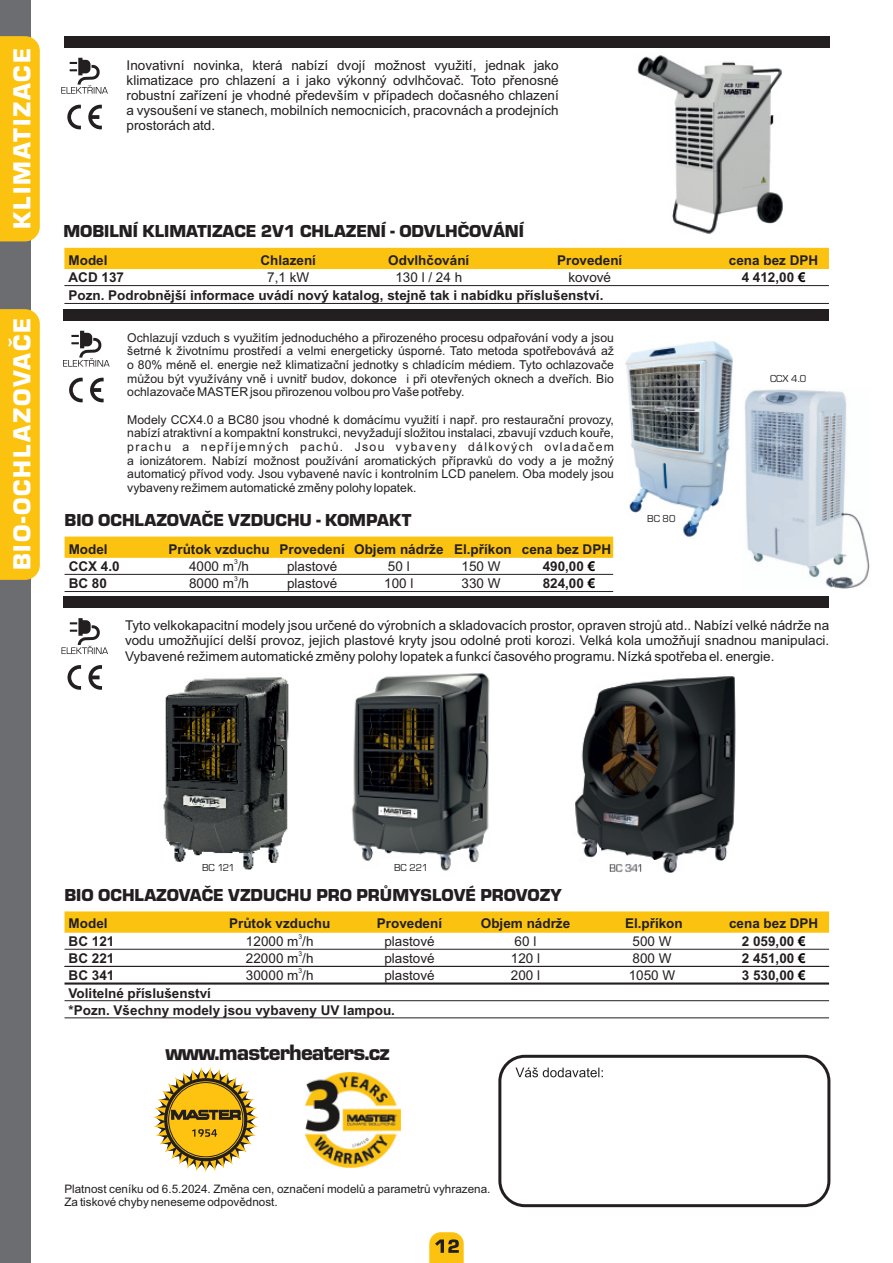
<style>
.page{position:relative;width:893px;height:1263px;background:#fff}
.page>*{position:absolute;margin:0;border:0;box-sizing:border-box;transform-origin:0 0}
.t1{font:900 25.5px "Eurostar";letter-spacing:.075em;color:#fff}
.t2{font:900 23.1px "Eurostar";letter-spacing:-.035em;color:#231f20}
.t3{font:900 18px "Eurostar";color:#231f20}
.t4{font:13.5px/15.1px "Arial";color:#231f20;text-align:justify}
.t5{font:700 13.5px/17.2px "Arial";color:#231f20}
.t6{font:12.15px/13.6px "Arial";color:#231f20;text-align:justify}
.t7{font:11.7px/13px "Arial";color:#231f20}
.t8{font:10.5px "Eurostar";color:#231f20}
.t9{font:6.75px "Arial";color:#231f20}
.s1{color:#020000}
</style>
<div class="page">
<img style="left:163px;top:677px;width:126px;height:193px">
<div style="left:0;top:0;width:31px;height:1263px;background:#6c6d70"></div>
<div style="left:498px;top:1055px;width:332px;height:152px;background:#fff;border:3px solid #231f20;border-radius:25px"></div>
<svg style="left:515px;top:1067px;width:88px;height:10px"></svg>
<svg style="left:153px;top:1067px;width:105px;height:105px"></svg>
<img style="left:305px;top:1072px;width:96px;height:95px">
<img style="left:637px;top:55px;width:146px;height:179px">
<div style="left:0;top:36px;width:40px;height:205px;background:#fbc310"></div>
<img style="left:745px;top:389px;width:125px;height:199px">
<img style="left:625px;top:341px;width:108px;height:196px">
<svg style="left:65px;top:911px;width:764px;height:22px;background:#fbc417"></svg>
<div style="left:64px;top:596px;width:765px;height:12px;background:#231f20"></div>
<div style="left:65px;top:537px;width:548px;height:21px;background:#fbc310"></div>
<hr style="left:65px;top:574px;width:548px;height:1px;background:#231f20">
<hr style="left:65px;top:591px;width:548px;height:1px;background:#231f20">
<hr style="left:65px;top:949px;width:764px;height:1px;background:#231f20">
<svg style="left:63px;top:331px;width:47px;height:36px"></svg>
<svg style="left:69px;top:378px;width:14px;height:24px"></svg>
<svg style="left:90px;top:378px;width:14px;height:24px"></svg>
<svg style="left:61px;top:618px;width:47px;height:36px"></svg>
<svg style="left:68px;top:665px;width:13px;height:25px"></svg>
<svg style="left:88px;top:665px;width:14px;height:25px"></svg>
<hr style="left:65px;top:982px;width:764px;height:2px;background:#231f20">
<hr style="left:65px;top:1000px;width:764px;height:1px;background:#231f20">
<hr style="left:65px;top:1017px;width:764px;height:1px;background:#231f20">
<div style="left:0;top:309px;width:40px;height:271px;background:#fbc310"></div>
<div style="left:64px;top:248px;width:765px;height:21px;background:#fbc310"></div>
<div style="left:64px;top:36px;width:765px;height:12px;background:#231f20"></div>
<svg style="left:61px;top:58px;width:47px;height:36px"></svg>
<svg style="left:67px;top:105px;width:14px;height:24px"></svg>
<svg style="left:88px;top:105px;width:14px;height:24px"></svg>
<hr style="left:64px;top:285px;width:765px;height:1px;background:#231f20">
<div style="left:64px;top:309px;width:765px;height:12px;background:#231f20"></div>
<hr style="left:65px;top:966px;width:764px;height:1px;background:#231f20">
<hr style="left:64px;top:303px;width:765px;height:1px;background:#231f20">
<img style="left:351px;top:673px;width:139px;height:198px">
<img style="left:574px;top:676px;width:162px;height:197px">
<svg style="left:429px;top:1232px;width:35px;height:31px"></svg>
<h1 class="t1" style="left:11px;top:229px;width:182px;rotate:-90deg">KLIMATIZACE</h1>
<h1 class="t1" style="left:11px;top:570px;width:254px;rotate:-90deg">BIO-OCHLAZOVAČE</h1>
<p class="t4" style="left:127px;top:59px;width:434px">Inovativní novinka, která nabízí dvojí možnost využití, jednak jako klimatizace pro chlazení a i jako výkonný odvlhčovač. Toto přenosné robustní zařízení je vhodné především v případech dočasného chlazení a vysoušení ve stanech, mobilních nemocnicích, pracovnách a prodejních prostorách atd.</p>
<h3 class="t3" style="left:63px;top:224px;width:462px">MOBILNÍ KLIMATIZACE 2V1 CHLAZENÍ - ODVLHČOVÁNÍ</h3>
<p class="t5" style="left:69px;top:253px;width:41px">Model</p>
<p class="t5" style="left:261px;top:253px;width:57px">Chlazení</p>
<p class="t5" style="left:388px;top:253px;width:83px">Odvlhčování</p>
<p class="t5" style="left:557px;top:253px;width:67px">Provedení</p>
<p class="t5" style="left:729px;top:253px;width:91px">cena bez DPH</p>
<p class="t5" style="left:69px;top:270px;width:57px">ACD 137</p>
<p class="t4" style="left:267px;top:271px;width:44px">7,1 kW</p>
<p class="t4" style="left:395px;top:271px;width:68px">130 l / 24 h</p>
<p class="t4" style="left:568px;top:271px;width:44px">kovové</p>
<p class="t5" style="left:742px;top:270px;width:65px">4 412,00 <span class="s1">€</span></p>
<p class="t5" style="left:69px;top:288px;width:536px">Pozn. Podrobnější informace uvádí nový katalog, stejně tak i nabídku příslušenství.</p>
<p class="t6" style="left:127px;top:332px;width:488px">Ochlazují vzduch s využitím jednoduchého a přirozeného procesu odpařování vody a jsou šetrné k životnímu prostředí a velmi energeticky úsporné. Tato metoda spotřebovává až o 80% méně el. energie než klimatizační jednotky s chladícím médiem. Tyto ochlazovače můžou být využívány vně i uvnitř budov, dokonce i při otevřených oknech a dveřích. Bio ochlazovače MASTER jsou přirozenou volbou pro Vaše potřeby.</p>
<p class="t6" style="left:127px;top:414px;width:488px">Modely CCX4.0 a BC80 jsou vhodné k domácímu využití i např. pro restaurační provozy, nabízí atraktivní a kompaktní konstrukci, nevyžadují složitou instalaci, zbavují vzduch kouře, prachu a nepříjemných pachů. Jsou vybaveny dálkových ovladačem a ionizátorem. Nabízí možnost používání aromatických přípravků do vody a je možný automaticý přívod vody. Jsou vybavené navíc i kontrolním LCD panelem. Oba modely jsou vybaveny režimem automatické změny polohy lopatek.</p>
<h3 class="t3" style="left:65px;top:512px;width:348px">BIO OCHLAZOVAČE VZDUCHU - KOMPAKT</h3>
<p class="t8" style="left:647px;top:514px;width:30px">BC 80</p>
<p class="t5" style="left:69px;top:541px;width:41px">Model</p>
<p class="t5" style="left:168px;top:541px;width:444px">Průtok vzduchu Provedení Objem nádrže El.příkon cena bez DPH</p>
<p class="t9" style="left:234px;top:559px;width:5px">3</p>
<p class="t5" style="left:69px;top:559px;width:53px">CCX 4.0</p>
<p class="t4" style="left:189px;top:560px;width:62px">4000 m /h</p>
<p class="t4" style="left:287px;top:560px;width:52px">plastové</p>
<p class="t4" style="left:388px;top:560px;width:23px">50 l</p>
<p class="t4" style="left:462px;top:560px;width:41px">150 W</p>
<p class="t5" style="left:543px;top:559px;width:54px">490,00 <span class="s1">€</span></p>
<p class="t9" style="left:234px;top:576px;width:5px">3</p>
<p class="t5" style="left:69px;top:576px;width:40px">BC 80</p>
<p class="t4" style="left:189px;top:577px;width:62px">8000 m /h</p>
<p class="t4" style="left:287px;top:577px;width:52px">plastové</p>
<p class="t4" style="left:384px;top:577px;width:31px">100 l</p>
<p class="t4" style="left:462px;top:577px;width:41px">330 W</p>
<p class="t5" style="left:543px;top:576px;width:54px">824,00 <span class="s1">€</span></p>
<p class="t8" style="left:770px;top:374px;width:38px">CCX 4.0</p>
<p class="t4" style="left:125px;top:619px;width:706px">Tyto velkokapacitní modely jsou určené do výrobních a skladovacích prostor, opraven strojů atd.. Nabízí velké nádrže na vodu umožňující delší provoz, jejich plastové kryty jsou odolné proti korozi. Velká kola umožňují snadnou manipulaci.<br>Vybavené režimem automatické změny polohy lopatek a funkcí časového programu. Nízká spotřeba el. energie.</p>
<p class="t8" style="left:202px;top:862px;width:34px">BC 121</p>
<p class="t8" style="left:394px;top:862px;width:35px">BC 221</p>
<h3 class="t3" style="left:65px;top:887px;width:499px">BIO OCHLAZOVAČE VZDUCHU PRO PRŮMYSLOVÉ PROVOZY</h3>
<p class="t5" style="left:69px;top:916px;width:41px">Model</p>
<p class="t5" style="left:229px;top:916px;width:103px">Průtok vzduchu</p>
<p class="t5" style="left:377px;top:916px;width:67px">Provedení</p>
<p class="t5" style="left:481px;top:916px;width:91px">Objem nádrže</p>
<p class="t5" style="left:625px;top:916px;width:59px">El.příkon</p>
<p class="t5" style="left:729px;top:916px;width:91px">cena bez DPH</p>
<p class="t9" style="left:298px;top:934px;width:5px">3</p>
<p class="t5" style="left:69px;top:933px;width:47px">BC 121</p>
<p class="t4" style="left:246px;top:934px;width:69px">12000 m /h</p>
<p class="t4" style="left:384px;top:934px;width:52px">plastové</p>
<p class="t4" style="left:515px;top:934px;width:23px">60 l</p>
<p class="t4" style="left:632px;top:934px;width:41px">500 W</p>
<p class="t5" style="left:742px;top:933px;width:65px">2 059,00 <span class="s1">€</span></p>
<p class="t9" style="left:298px;top:951px;width:5px">3</p>
<p class="t5" style="left:69px;top:951px;width:47px">BC 221</p>
<p class="t4" style="left:246px;top:952px;width:69px">22000 m /h</p>
<p class="t4" style="left:384px;top:952px;width:52px">plastové</p>
<p class="t4" style="left:511px;top:952px;width:31px">120 l</p>
<p class="t4" style="left:632px;top:952px;width:41px">800 W</p>
<p class="t5" style="left:742px;top:951px;width:65px">2 451,00 <span class="s1">€</span></p>
<p class="t9" style="left:298px;top:968px;width:5px">3</p>
<p class="t5" style="left:69px;top:968px;width:47px">BC 341</p>
<p class="t4" style="left:246px;top:969px;width:69px">30000 m /h</p>
<p class="t4" style="left:384px;top:969px;width:52px">plastové</p>
<p class="t4" style="left:511px;top:969px;width:31px">200 l</p>
<p class="t4" style="left:629px;top:969px;width:48px">1050 W</p>
<p class="t5" style="left:742px;top:968px;width:65px">3 530,00 <span class="s1">€</span></p>
<p class="t5" style="left:69px;top:985px;width:328px">Volitelné příslušenství<br>*Pozn. Všechny modely jsou vybaveny UV lampou.</p>
<h2 class="t2" style="left:166px;top:1042px;width:226px">www.masterheaters.cz</h2>
<p class="t7" style="left:64px;top:1183px;width:428px">Platnost ceníku od 6.5.2024. Změna cen, označení modelů a parametrů vyhrazena.<br>Za tiskové chyby neneseme odpovědnost.</p>
</div>
